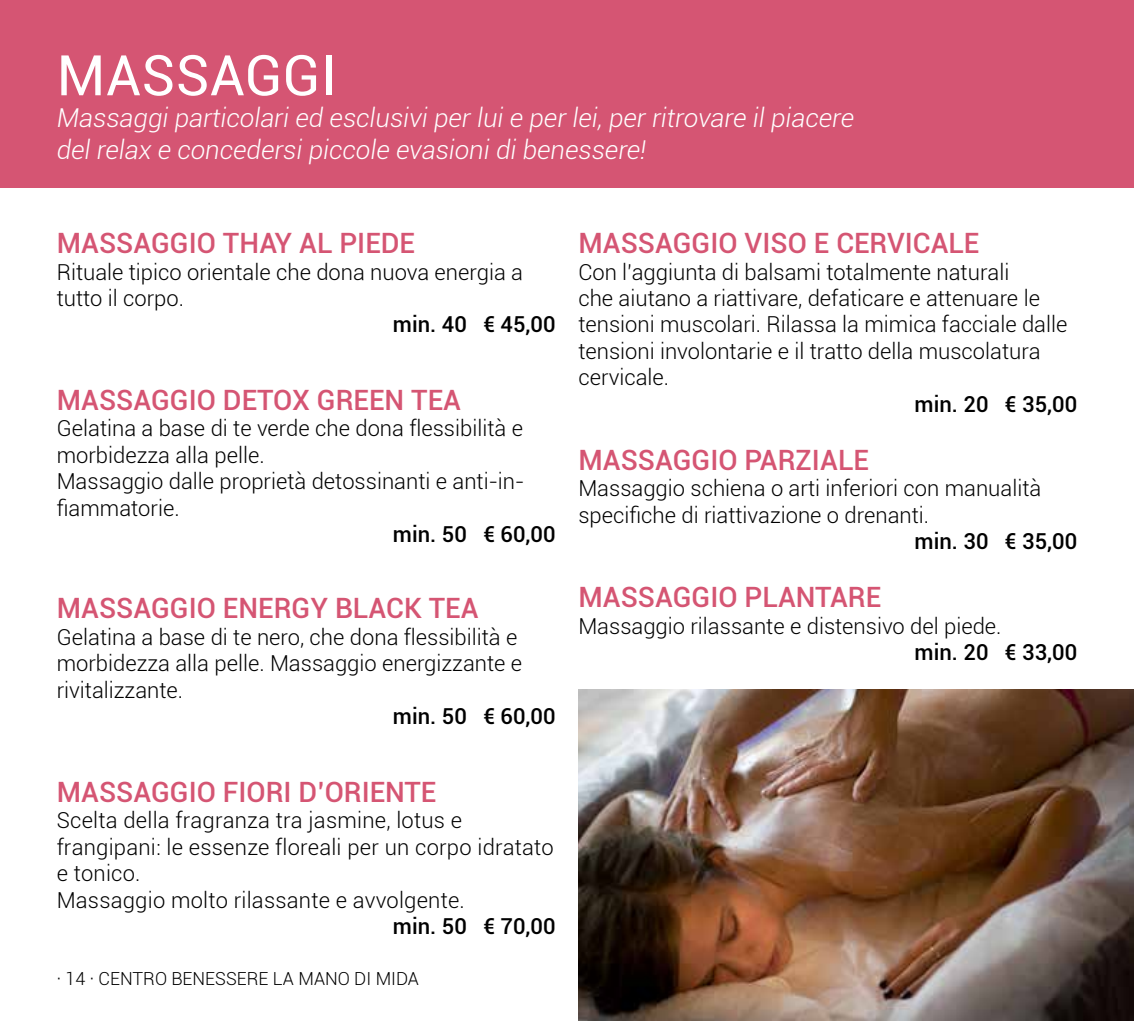
<style>
.page{position:relative;width:1134px;height:1021px;background:#fff}
.page>*{position:absolute;margin:0;border:0;box-sizing:border-box;transform-origin:0 0}
.t1{font:56px "Roboto";color:#fff}
.t2{font:500 28px "Roboto";color:#d55573}
.t3{font:italic 300 26px/31.2px "Roboto";color:#fff}
.t4{font:300 22px/26.4px "Roboto";color:#000}
.t5{font:500 22px "Roboto";color:#000}
.t6{font:300 18px "Roboto";color:#000}
</style>
<div class="page">
<div style="left:0;top:0;width:1134px;height:187px;background:#d55573"></div>
<img style="left:578px;top:689px;width:556px;height:331px">
<h1 class="t1" style="left:57px;top:36px;width:281px">MASSAGGI</h1>
<p class="t3" style="left:57px;top:102px;width:799px">Massaggi particolari ed esclusivi per lui e per lei, per ritrovare il piacere del relax e concedersi piccole evasioni di benessere!</p>
<p class="t2" style="left:57px;top:223px;width:360px">MASSAGGIO THAY AL PIEDE</p>
<p class="t4" style="left:57px;top:258px;width:468px">Rituale tipico orientale che dona nuova energia a tutto il corpo.</p>
<p class="t5" style="left:393px;top:309px;width:164px">min. 40 € 45,00</p>
<p class="t2" style="left:57px;top:380px;width:406px">MASSAGGIO DETOX GREEN TEA</p>
<p class="t4" style="left:57px;top:415px;width:469px">Gelatina a base di te verde che dona flessibilità e morbidezza alla pelle.<br>Massaggio dalle proprietà detossinanti e anti-in&shy;fiammatorie.</p>
<p class="t5" style="left:393px;top:519px;width:164px">min. 50 € 60,00</p>
<p class="t2" style="left:57px;top:589px;width:423px">MASSAGGIO ENERGY BLACK TEA</p>
<p class="t4" style="left:57px;top:623px;width:467px">Gelatina a base di te nero, che dona flessibilità e morbidezza alla pelle. Massaggio energizzante e rivitalizzante.</p>
<p class="t5" style="left:393px;top:700px;width:164px">min. 50 € 60,00</p>
<p class="t2" style="left:57px;top:772px;width:381px">MASSAGGIO FIORI D’ORIENTE</p>
<p class="t4" style="left:57px;top:806px;width:499px">Scelta della fragranza tra jasmine, lotus e frangipani: le essenze floreali per un corpo idratato e tonico.<br>Massaggio molto rilassante e avvolgente.</p>
<p class="t5" style="left:393px;top:910px;width:164px">min. 50 € 70,00</p>
<p class="t6" style="left:57px;top:966px;width:364px">· 14 · CENTRO BENESSERE LA MANO DI MIDA</p>
<p class="t2" style="left:578px;top:223px;width:403px">MASSAGGIO VISO E CERVICALE</p>
<p class="t4" style="left:578px;top:258px;width:491px">Con l’aggiunta di balsami totalmente naturali<br>che aiutano a riattivare, defaticare e attenuare le tensioni muscolari. Rilassa la mimica facciale dalle tensioni involontarie e il tratto della muscolatura cervicale.</p>
<p class="t5" style="left:915px;top:388px;width:164px">min. 20 € 35,00</p>
<p class="t2" style="left:578px;top:440px;width:292px">MASSAGGIO PARZIALE</p>
<p class="t4" style="left:578px;top:474px;width:464px">Massaggio schiena o arti inferiori con manualità specifiche di riattivazione o drenanti.</p>
<p class="t5" style="left:915px;top:526px;width:164px">min. 30 € 35,00</p>
<p class="t2" style="left:578px;top:577px;width:304px">MASSAGGIO PLANTARE</p>
<p class="t4" style="left:578px;top:612px;width:425px">Massaggio rilassante e distensivo del piede.</p>
<p class="t5" style="left:915px;top:637px;width:164px">min. 20 € 33,00</p>
</div>
